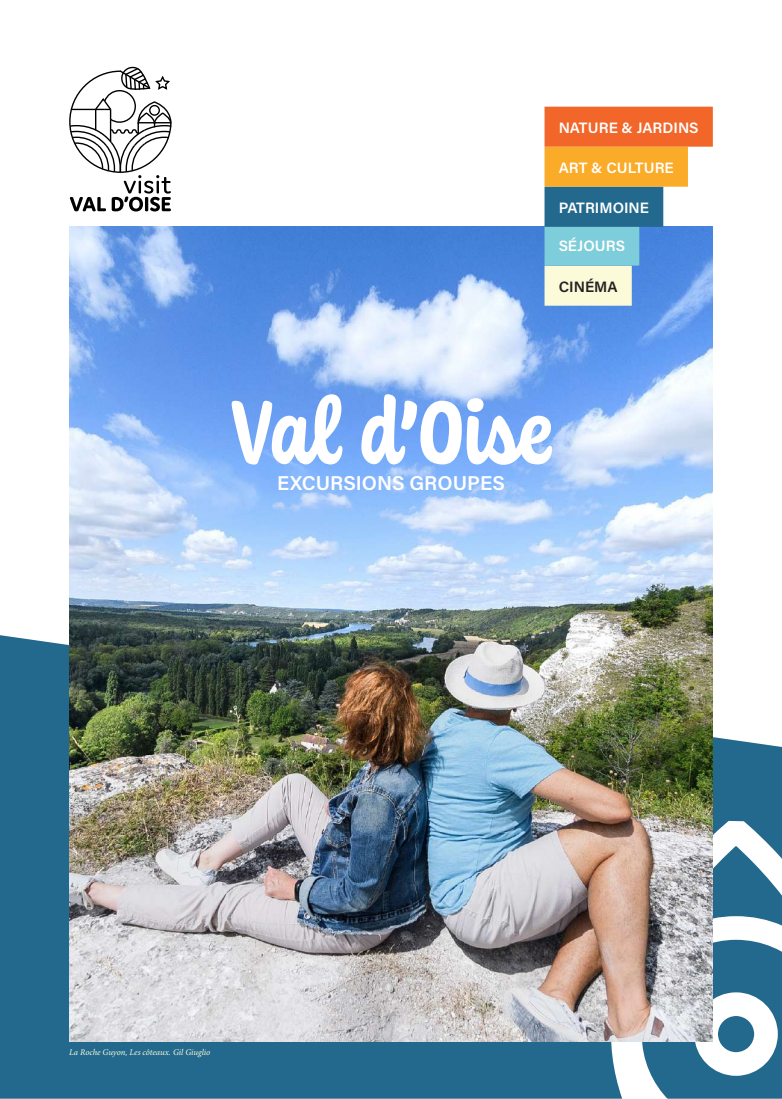
<style>
.page{position:relative;width:782px;height:1099px;background:#fff}
.page>*{position:absolute;margin:0;border:0;box-sizing:border-box;transform-origin:0 0}
.t1{font:700 93.75px "Coniferous";color:#fff}
.t2{font:600 20px "Acumin Pro";color:#fff}
.t3{font:600 15px "Acumin Pro";letter-spacing:.005em;color:#fff}
.t4{font:600 15px "Acumin Pro";color:#231f20}
.t5{font:italic 8.75px "Minion Pro";letter-spacing:-.01em;color:#fbfad9}
</style>
<div class="page">
<svg style="left:0;top:635px;width:781px;height:463px;background:#397898"></svg>
<svg style="left:610px;top:818px;width:171px;height:280px"></svg>
<img style="left:69px;top:226px;width:643px;height:815px">
<svg style="left:69px;top:67px;width:102px;height:144px"></svg>
<div style="left:544px;top:147px;width:143px;height:40px;background:#faab27"></div>
<div style="left:544px;top:266px;width:87px;height:40px;background:#fbfad9"></div>
<div style="left:544px;top:225px;width:95px;height:40px;background:#7ecdda"></div>
<div style="left:544px;top:187px;width:119px;height:40px;background:#23698d"></div>
<div style="left:544px;top:107px;width:168px;height:40px;background:#f2662a"></div>
<p class="t3" style="left:558px;top:117px;width:141px">NATURE &amp; JARDINS</p>
<p class="t3" style="left:558px;top:157px;width:116px">ART &amp; CULTURE</p>
<p class="t3" style="left:558px;top:197px;width:92px">PATRIMOINE</p>
<p class="t3" style="left:558px;top:236px;width:68px">SÉJOURS</p>
<p class="t4" style="left:558px;top:276px;width:60px">CINÉMA</p>
<h1 class="t1" style="left:229px;top:367px;width:325px">Val d’Oise</h1>
<h2 class="t2" style="left:277px;top:469px;width:229px">EXCURSIONS GROUPES</h2>
<p class="t5" style="left:69px;top:1046px;width:143px">La Roche Guyon, Les côteaux. Gil Giuglio</p>
</div>
